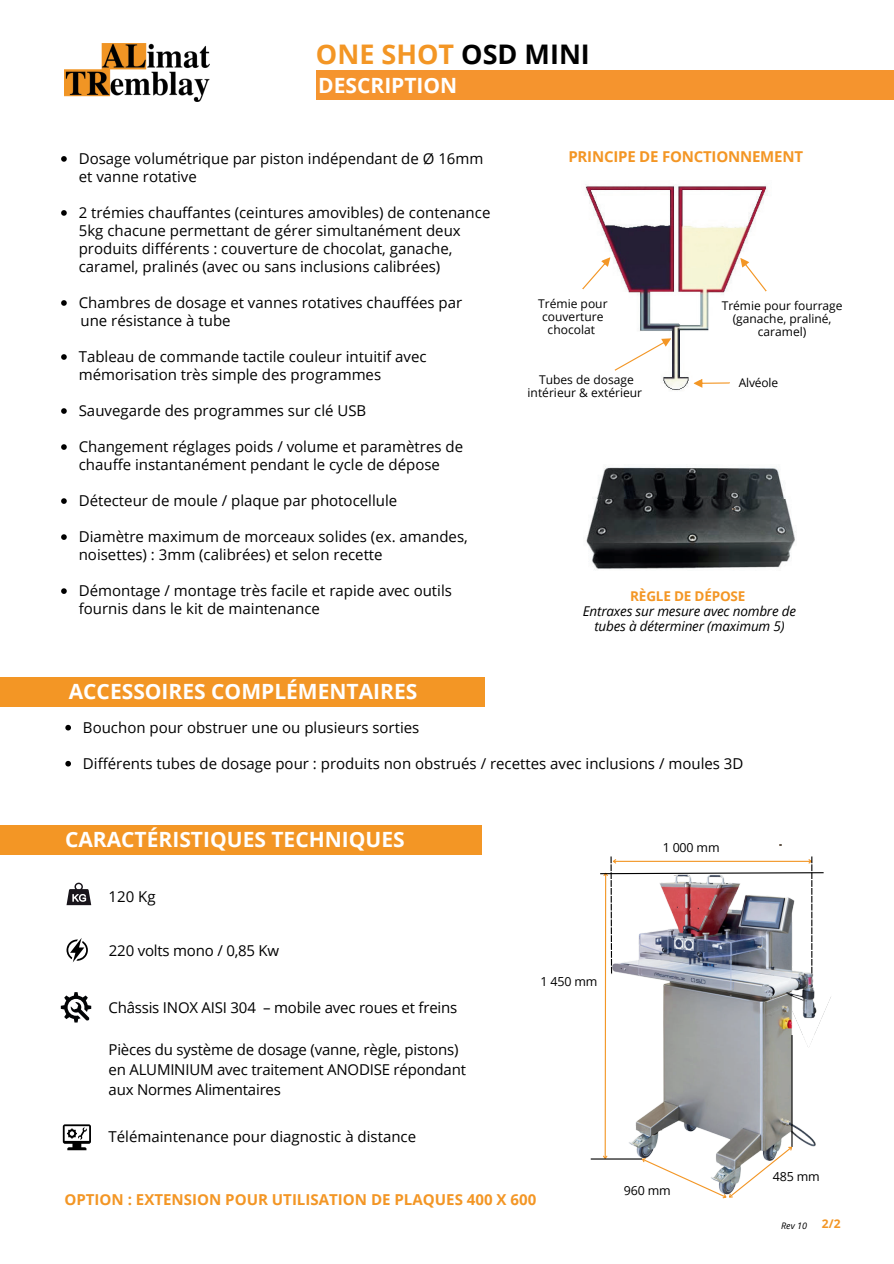
<style>
.page{position:relative;width:894px;height:1264px;background:#fff}
.page>*{position:absolute;margin:0;border:0;box-sizing:border-box;transform-origin:0 0}
.t1{font:700 27px "Open Sans";color:#f39625}
.t2{font:700 21px "Open Sans";color:#fff}
.t3{font:15px/18px "Open Sans";color:#000}
.t4{font:700 15px "Open Sans";color:#f39625}
.t5{font:italic 13.5px/14.7px "Open Sans";letter-spacing:-.015em;color:#000;text-align:center}
.t6{font:700 13.5px "Open Sans";letter-spacing:-.015em;color:#f39625}
.t7{font:12.45px "Open Sans";letter-spacing:-.015em;color:#000}
.t8{font:12px/13px "Open Sans";color:#000;text-align:center}
.t9{font:700 12px "Open Sans";color:#f39625}
.t10{font:italic 9px "Open Sans";color:#000}
.s1{color:#000}
</style>
<div class="page">
<div style="left:316px;top:70px;width:577px;height:30px;background:#f5942e"></div>
<img style="left:65px;top:43px;width:144px;height:59px">
<img style="left:586px;top:466px;width:210px;height:103px">
<div style="left:0;top:677px;width:484px;height:29px;background:#f39625"></div>
<svg style="left:66px;top:882px;width:25px;height:23px"></svg>
<svg style="left:66px;top:938px;width:22px;height:24px"></svg>
<hr style="left:590px;top:1158px;width:51px;height:1px;background:#000">
<svg style="left:599px;top:856px;width:225px;height:342px"></svg>
<div style="left:0;top:825px;width:481px;height:29px;background:#f39625"></div>
<svg style="left:61px;top:992px;width:30px;height:30px"></svg>
<img style="left:583px;top:184px;width:185px;height:206px">
<svg style="left:582px;top:257px;width:28px;height:32px"></svg>
<svg style="left:614px;top:338px;width:57px;height:33px"></svg>
<svg style="left:693px;top:378px;width:37px;height:10px"></svg>
<svg style="left:740px;top:258px;width:26px;height:34px"></svg>
<svg style="left:63px;top:1124px;width:28px;height:26px"></svg>
<svg style="left:61px;top:156px;width:6px;height:6px"></svg>
<svg style="left:61px;top:210px;width:6px;height:6px"></svg>
<svg style="left:61px;top:300px;width:6px;height:6px"></svg>
<svg style="left:61px;top:354px;width:6px;height:6px"></svg>
<svg style="left:61px;top:408px;width:6px;height:6px"></svg>
<svg style="left:61px;top:444px;width:6px;height:6px"></svg>
<svg style="left:61px;top:498px;width:6px;height:6px"></svg>
<svg style="left:61px;top:534px;width:6px;height:6px"></svg>
<svg style="left:61px;top:588px;width:6px;height:6px"></svg>
<svg style="left:65px;top:725px;width:6px;height:5px"></svg>
<svg style="left:65px;top:761px;width:6px;height:5px"></svg>
<h1 class="t1" style="left:316px;top:35px;width:275px">ONE SHOT <span class="s1">OSD MINI</span></h1>
<h2 class="t2" style="left:318px;top:70px;width:141px">DESCRIPTION</h2>
<p class="t3" style="left:79px;top:149px;width:406px">Dosage volumétrique par piston indépendant de Ø 16mm et vanne rotative</p>
<p class="t3" style="left:79px;top:203px;width:413px">2 trémies chauffantes (ceintures amovibles) de contenance 5kg chacune permettant de gérer simultanément deux produits différents : couverture de chocolat, ganache, caramel, pralinés (avec ou sans inclusions calibrées)</p>
<p class="t3" style="left:79px;top:293px;width:385px">Chambres de dosage et vannes rotatives chauffées par une résistance à tube</p>
<p class="t3" style="left:79px;top:347px;width:349px">Tableau de commande tactile couleur intuitif avec mémorisation très simple des programmes</p>
<p class="t3" style="left:79px;top:401px;width:289px">Sauvegarde des programmes sur clé USB</p>
<p class="t3" style="left:79px;top:437px;width:386px">Changement réglages poids / volume et paramètres de chauffe instantanément pendant le cycle de dépose</p>
<p class="t3" style="left:79px;top:491px;width:320px">Détecteur de moule / plaque par photocellule</p>
<p class="t3" style="left:79px;top:527px;width:390px">Diamètre maximum de morceaux solides (ex. amandes, noisettes) : 3mm (calibrées) et selon recette</p>
<p class="t3" style="left:79px;top:581px;width:374px">Démontage / montage très facile et rapide avec outils fournis dans le kit de maintenance</p>
<h2 class="t2" style="left:69px;top:676px;width:350px">ACCESSOIRES COMPLÉMENTAIRES</h2>
<p class="t4" style="left:568px;top:146px;width:236px">PRINCIPE DE FONCTIONNEMENT</p>
<p class="t8" style="left:538px;top:296px;width:71px">Trémie pour couverture chocolat</p>
<p class="t8" style="left:527px;top:373px;width:116px">Tubes de dosage intérieur &amp; extérieur</p>
<p class="t8" style="left:721px;top:299px;width:122px">Trémie pour fourrage (ganache, praliné, caramel)</p>
<p class="t8" style="left:738px;top:375px;width:41px">Alvéole</p>
<p class="t6" style="left:630px;top:587px;width:117px">RÈGLE DE DÉPOSE</p>
<p class="t5" style="left:582px;top:603px;width:215px">Entraxes sur mesure avec nombre de tubes à déterminer (maximum 5)</p>
<p class="t3" style="left:83px;top:718px;width:338px">Bouchon pour obstruer une ou plusieurs sorties</p>
<p class="t3" style="left:83px;top:754px;width:661px">Différents tubes de dosage pour : produits non obstrués / recettes avec inclusions / moules 3D</p>
<h2 class="t2" style="left:65px;top:824px;width:341px">CARACTÉRISTIQUES TECHNIQUES</h2>
<p class="t3" style="left:108px;top:887px;width:49px">120 Kg</p>
<p class="t3" style="left:109px;top:940px;width:172px">220 volts mono / 0,85 Kw</p>
<p class="t3" style="left:108px;top:997px;width:350px">Châssis INOX AISI 304 – mobile avec roues et freins</p>
<p class="t3" style="left:108px;top:1038px;width:359px;line-height:20.2px">Pièces du système de dosage (vanne, règle, pistons) en ALUMINIUM avec traitement ANODISE répondant aux Normes Alimentaires</p>
<p class="t3" style="left:108px;top:1127px;width:309px">Télémaintenance pour diagnostic à distance</p>
<p class="t7" style="left:540px;top:973px;width:58px">1 450 mm</p>
<p class="t4" style="left:64px;top:1188px;width:473px">OPTION : EXTENSION POUR UTILISATION DE PLAQUES 400 X 600</p>
<p class="t7" style="left:662px;top:838px;width:58px">1 000 mm</p>
<p class="t7" style="left:623px;top:1181px;width:48px">960 mm</p>
<p class="t7" style="left:772px;top:1167px;width:48px">485 mm</p>
<p class="t10" style="left:781px;top:1219px;width:27px">Rev 10</p>
<p class="t9" style="left:821px;top:1214px;width:20px">2/2</p>
</div>
